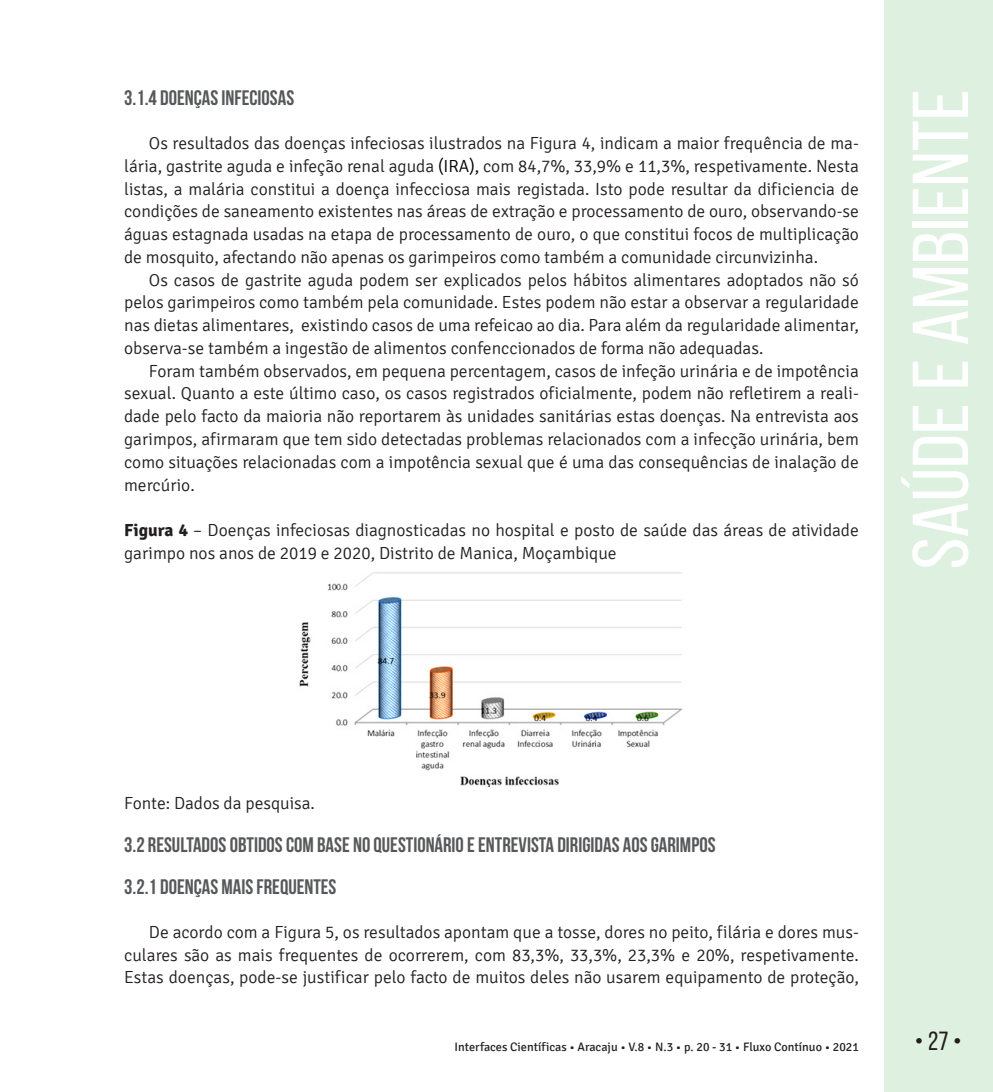
<style>
.page{position:relative;width:993px;height:1092px;background:#fff}
.page>*{position:absolute;margin:0;border:0;box-sizing:border-box;transform-origin:0 0}
.t1{font:78.75px "Bebas Neue";color:#fff;scale:1.09 1}
.t2{font:26.25px "Bebas Neue";color:#231f20}
.Título_2{font:700 21px "Bebas Neue";color:#57585a}
.TEXTO{font:300 17.5px/22.8px "Signika";color:#231f20;text-align:justify}
.t3{font:12.25px "Signika";color:#231f20}
.s1{color:#000}
.s2{font-weight:700}
</style>
<div class="page">
<div style="left:883px;top:0;width:109px;height:1091px;background:#def1e0"></div>
<img style="left:299px;top:572px;width:384px;height:214px">
<p class="Título_2" style="left:124px;top:86px;width:171px">3.1.4 DOENÇAS INFECIOSAS</p>
<p class="TEXTO" style="left:124px;top:132px;width:736px;text-indent:25px">Os resultados das doenças infeciosas ilustrados na Figura 4, indicam a maior frequência de ma&shy;lária, gastrite aguda e infeção renal aguda <span class="s1">(IRA),</span> com 84,7%, 33,9% e 11,3%, respetivamente. Nesta listas, a malária constitui a doença infecciosa mais registada. Isto pode resultar da dificiencia de condições de saneamento existentes nas áreas de extração e processamento de ouro, observando-se águas estagnada usadas na etapa de processamento de ouro, o que constitui focos de multiplicação de mosquito, afectando não apenas os garimpeiros como também a comunidade circunvizinha.</p>
<p class="TEXTO" style="left:124px;top:269px;width:736px;text-indent:25px">Os casos de gastrite aguda podem ser explicados pelos hábitos alimentares adoptados não só pelos garimpeiros como também pela comunidade. Estes podem não estar a observar a regularidade nas dietas alimentares, existindo casos de uma refeicao ao dia. Para além da regularidade alimentar, observa-se também a ingestão de alimentos confenccionados de forma não adequadas.</p>
<p class="TEXTO" style="left:124px;top:360px;width:736px;text-indent:25px">Foram também observados, em pequena percentagem, casos de infeção urinária e de impotência sexual. Quanto a este último caso, os casos registrados oficialmente, podem não refletirem a reali&shy;dade pelo facto da maioria não reportarem às unidades sanitárias estas doenças. Na entrevista aos garimpos, afirmaram que tem sido detectadas problemas relacionados com a infecção urinária, bem como situações relacionadas com a impotência sexual que é uma das consequências de inalação de mercúrio.</p>
<p class="TEXTO" style="left:124px;top:519px;width:736px"><span class="s2">Figura 4</span> – Doenças infeciosas diagnosticadas no hospital e posto de saúde das áreas de atividade garimpo nos anos de 2019 e 2020, Distrito de Manica, Moçambique</p>
<h1 class="t1" style="left:897px;top:569px;width:442px;rotate:-90deg">Saúde e Ambiente</h1>
<p class="TEXTO" style="left:124px;top:792px;width:192px">Fonte: Dados da pesquisa.</p>
<p class="Título_2" style="left:124px;top:832px;width:592px">3.2 RESULTADOS OBTIDOS COM BASE NO QUESTIONÁRIO E ENTREVISTA DIRIGIDAS AOS GARIMPOS</p>
<p class="Título_2" style="left:124px;top:875px;width:214px">3.2.1 DOENÇAS MAIS FREQUENTES</p>
<p class="TEXTO" style="left:124px;top:920px;width:736px;text-indent:25px">De acordo com a Figura 5, os resultados apontam que a tosse, dores no peito, filária e dores mus&shy;culares são as mais frequentes de ocorrerem, com 83,3%, 33,3%, 23,3% e 20%, respetivamente.<br>Estas doenças, pode-se justificar pelo facto de muitos deles não usarem equipamento de proteção,</p>
<p class="t3" style="left:454px;top:1040px;width:405px">Interfaces Científicas • Aracaju • V.8 • N.3 • p. 20 - 31 • Fluxo Contínuo • 2021</p>
<h2 class="t2" style="left:914px;top:1026px;width:48px">• 27 •</h2>
</div>
